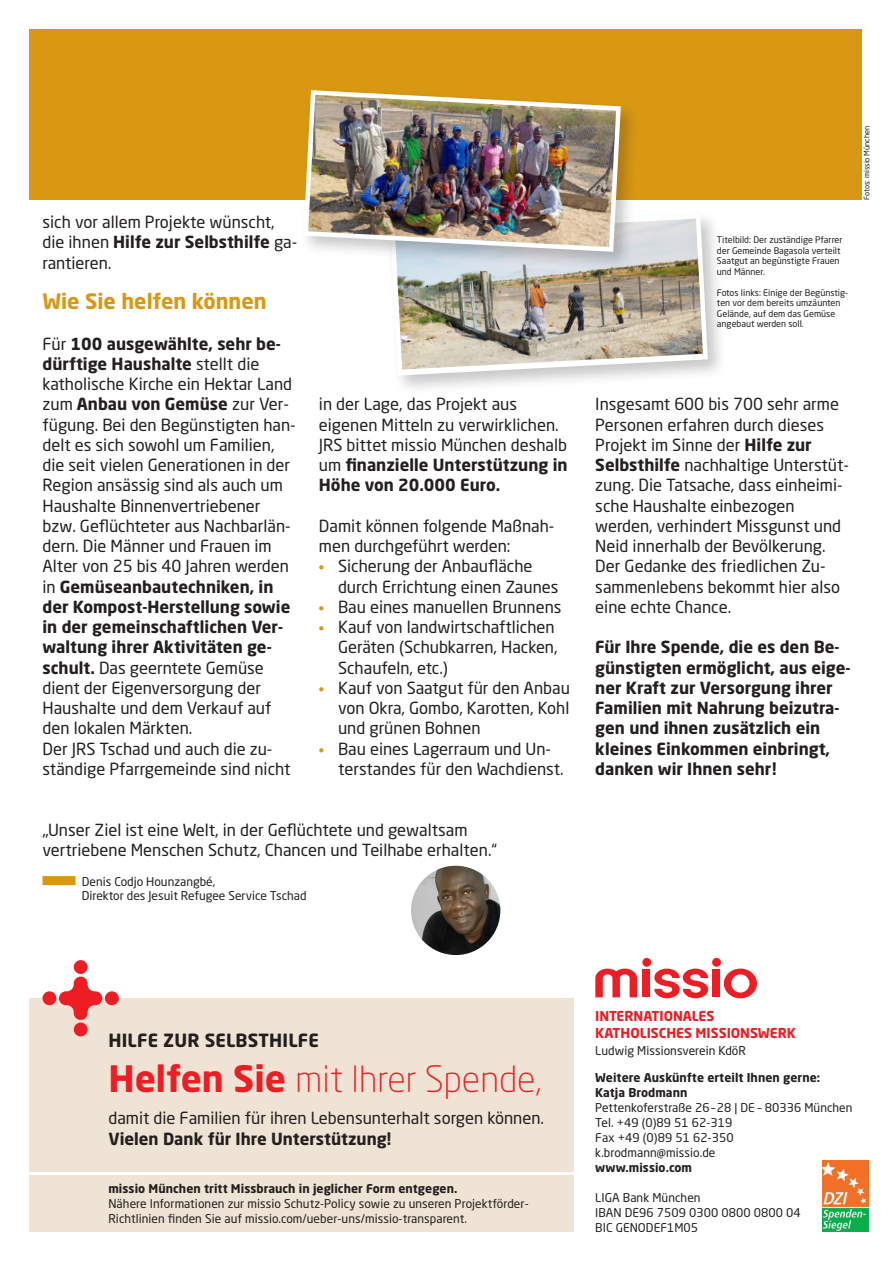
<style>
.page{position:relative;width:893px;height:1263px;background:#fff}
.page>*{position:absolute;margin:0;border:0;box-sizing:border-box;transform-origin:0 0}
.t1{font:300 36px "Neo Sans Std";color:#ee1d23}
.Fließtext_auf_GLR_bo{font:700 21px "Neo Sans Std";color:#d99811}
.t2{font:700 18px "Neo Sans Std";letter-spacing:.01em;color:#231f20}
.Fließtext_auf_GLR{font:16.5px/20.2px "Neo Sans Std";color:#231f20}
.Fließtext_auf_GLR-2{font:700 16.5px/20.2px "Neo Sans Std";color:#231f20}
.t3{font:700 13.5px "Neo Sans Std";color:#ee1d23}
.t4{font:12px/15px "Neo Sans Std";letter-spacing:.005em;color:#231f20}
.t5{font:700 12px "Neo Sans Std";letter-spacing:.005em;color:#231f20}
.t6{font:9px/10.5px "Neo Sans Std";color:#231f20}
.t7{font:7.5px "Neo Sans Std";color:#231f20}
.s1{font-weight:700}
.s2{font-weight:400}
.s3{font-weight:700;font-size:12.75px;color:#d99811}
</style>
<div class="page">
<div style="left:30px;top:30px;width:832px;height:170px;background:#d99811"></div>
<img style="left:411px;top:866px;width:89px;height:89px;border-radius:45px">
<div style="left:43px;top:876px;width:33px;height:9px;background:#d99811"></div>
<div style="left:30px;top:1175px;width:544px;height:57px;background:#eee3d4"></div>
<div style="left:30px;top:998px;width:544px;height:173px;background:#eee3d4"></div>
<div style="left:43px;top:991px;width:13px;height:14px;background:#ee1d23;border-radius:50%"></div>
<div style="left:105px;top:991px;width:14px;height:14px;background:#ee1d23;border-radius:50%"></div>
<div style="left:74px;top:1022px;width:14px;height:14px;background:#ee1d23;border-radius:50%"></div>
<div style="left:74px;top:960px;width:14px;height:14px;background:#ee1d23;border-radius:50%"></div>
<svg style="left:59px;top:976px;width:43px;height:44px"></svg>
<img style="left:822px;top:1160px;width:46px;height:71px">
<svg style="left:595px;top:968px;width:42px;height:29px"></svg>
<svg style="left:654px;top:968px;width:54px;height:30px"></svg>
<div style="left:643px;top:969px;width:7px;height:28px;background:#ee1d23"></div>
<div style="left:642px;top:958px;width:9px;height:9px;background:#ee1d23;border-radius:50%"></div>
<div style="left:712px;top:969px;width:8px;height:28px;background:#ee1d23"></div>
<div style="left:712px;top:958px;width:9px;height:9px;background:#ee1d23;border-radius:50%"></div>
<svg style="left:724px;top:968px;width:33px;height:30px"></svg>
<div style="left:386px;top:210px;width:342px;height:186px;background:#231f20;opacity:.25"></div>
<img style="left:388px;top:212px;width:322px;height:166px">
<div style="left:299px;top:86px;width:342px;height:186px;background:#231f20;opacity:.25"></div>
<img style="left:301px;top:88px;width:322px;height:166px">
<p class="Fließtext_auf_GLR" style="left:43px;top:212px;width:256px">sich vor allem Projekte wünscht, die ihnen <span class="s1">Hilfe zur Selbsthilfe</span> ga&shy;rantieren.</p>
<p class="Fließtext_auf_GLR_bo" style="left:43px;top:288px;width:226px">Wie Sie helfen können</p>
<p class="Fließtext_auf_GLR-2" style="left:43px;top:333px;width:240px"><span class="s2">Für</span> 100 ausgewählte, sehr be&shy;dürftige Haushalte <span class="s2">stellt die</span></p>
<p class="Fließtext_auf_GLR" style="left:43px;top:374px;width:255px">katholische Kirche ein Hektar Land zum <span class="s1">Anbau von Gemüse</span> zur Ver&shy;fügung. Bei den Begünstigten han&shy;delt es sich sowohl um Familien, die seit vielen Generationen in der<br>Region ansässig sind als auch um<br>Haushalte Binnenvertriebener bzw. Geflüchteter aus Nachbarlän&shy;dern. Die Männer und Frauen im</p>
<p class="Fließtext_auf_GLR" style="left:43px;top:556px;width:249px">Alter von 25 bis 40 Jahren werden in <span class="s1">Gemüseanbautechniken, in der Kompost-Herstellung sowie in der gemeinschaftlichen Ver&shy;waltung ihrer Aktivitäten ge&shy;schult.</span> Das geerntete Gemüse dient der Eigenversorgung der<br>Haushalte und dem Verkauf auf den lokalen Märkten.</p>
<p class="Fließtext_auf_GLR" style="left:43px;top:738px;width:249px">Der JRS Tschad und auch die zu&shy;ständige Pfarrgemeinde sind nicht</p>
<p class="Fließtext_auf_GLR" style="left:319px;top:394px;width:200px">in der Lage, das Projekt aus</p>
<p class="Fließtext_auf_GLR" style="left:319px;top:414px;width:241px">eigenen Mitteln zu verwirklichen.</p>
<p class="Fließtext_auf_GLR-2" style="left:319px;top:434px;width:250px;text-align:justify"><span class="s2">JRS bittet missio München deshalb um</span> finanzielle Unterstützung in Höhe von 20.000 Euro.</p>
<p class="Fließtext_auf_GLR" style="left:319px;top:515px;width:237px">Damit können folgende Maßnah&shy;men durchgeführt werden:</p>
<p class="Fließtext_auf_GLR" style="left:338px;top:556px;width:222px;text-indent:-19px"><span class="s3">•</span> Sicherung der Anbaufläche durch Errichtung einen Zaunes</p>
<p class="Fließtext_auf_GLR" style="left:319px;top:596px;width:244px"><span class="s3">•</span> Bau eines manuellen Brunnens</p>
<p class="Fließtext_auf_GLR" style="left:338px;top:617px;width:221px;text-indent:-19px"><span class="s3">•</span> Kauf von landwirtschaftlichen<br>Geräten (Schubkarren, Hacken,<br>Schaufeln, etc.)</p>
<p class="Fließtext_auf_GLR" style="left:338px;top:677px;width:233px;text-align:justify;text-indent:-19px"><span class="s3">•</span> Kauf von Saatgut für den Anbau von Okra, Gombo, Karotten, Kohl und grünen Bohnen</p>
<p class="Fließtext_auf_GLR" style="left:319px;top:738px;width:234px"><span class="s3">•</span> Bau eines Lagerraum und Un-</p>
<p class="Fließtext_auf_GLR" style="left:338px;top:758px;width:227px">terstandes für den Wachdienst.</p>
<p class="Fließtext_auf_GLR" style="left:43px;top:819px;width:426px">„Unser Ziel ist eine Welt, in der Geflüchtete und gewaltsam</p>
<p class="Fließtext_auf_GLR" style="left:43px;top:839px;width:456px">vertriebene Menschen Schutz, Chancen und Teilhabe erhalten.“</p>
<p class="t4" style="left:82px;top:875px;width:226px;line-height:13.5px">Denis Codjo Hounzangbé,<br>Direktor des Jesuit Refugee Service Tschad</p>
<p class="t6" style="left:717px;top:235px;width:127px">Titelbild: Der zuständige Pfarrer der Gemeinde Bagasola verteilt<br>Saatgut an begünstigte Frauen und Männer.</p>
<p class="t6" style="left:717px;top:287px;width:133px">Fotos links: Einige der Begünstig&shy;ten vor dem bereits umzäunten<br>Gelände, auf dem das Gemüse angebaut werden soll.</p>
<p class="t7" style="left:862px;top:200px;width:76px;rotate:-90deg">Fotos: missio München</p>
<p class="Fließtext_auf_GLR" style="left:595px;top:394px;width:245px">Insgesamt 600 bis 700 sehr arme<br>Personen erfahren durch dieses</p>
<p class="Fließtext_auf_GLR" style="left:595px;top:434px;width:255px">Projekt im Sinne der <span class="s1">Hilfe zur<br>Selbsthilfe</span> nachhaltige Unterstüt&shy;zung. Die Tatsache, dass einheimi&shy;sche Haushalte einbezogen werden, verhindert Missgunst und<br>Neid innerhalb der Bevölkerung.<br>Der Gedanke des friedlichen Zu&shy;sammenlebens bekommt hier also eine echte Chance.</p>
<p class="Fließtext_auf_GLR-2" style="left:595px;top:637px;width:257px">Für Ihre Spende, die es den Be&shy;günstigten ermöglicht, aus eige&shy;ner Kraft zur Versorgung ihrer<br>Familien mit Nahrung beizutra&shy;gen und ihnen zusätzlich ein</p>
<p class="Fließtext_auf_GLR-2" style="left:595px;top:738px;width:236px">kleines Einkommen einbringt, danken wir Ihnen sehr!</p>
<p class="t2" style="left:108px;top:1029px;width:212px">HILFE ZUR SELBSTHILFE</p>
<p class="t1" style="left:108px;top:1057px;width:435px"><span class="s1">Helfen Sie</span> mit Ihrer Spende,</p>
<p class="Fließtext_auf_GLR" style="left:108px;top:1107px;width:437px">damit die Familien für ihren Lebensunterhalt sorgen können.</p>
<p class="Fließtext_auf_GLR-2" style="left:108px;top:1128px;width:284px">Vielen Dank für Ihre Unterstützung!</p>
<p class="t4" style="left:108px;top:1181px;width:422px"><span class="s1">missio München tritt Missbrauch in jeglicher Form entgegen.<br></span>Nähere Informationen zur missio Schutz-Policy sowie zu unseren Projektförder-<br>Richtlinien finden Sie auf missio.com/ueber-uns/missio-transparent.</p>
<p class="t3" style="left:595px;top:1008px;width:120px">INTERNATIONALES</p>
<p class="t3" style="left:595px;top:1024px;width:202px">KATHOLISCHES MISSIONSWERK</p>
<p class="t4" style="left:595px;top:1043px;width:152px">Ludwig Missionsverein KdöR</p>
<p class="t5" style="left:595px;top:1070px;width:226px">Weitere Auskünfte erteilt Ihnen gerne:</p>
<p class="t5" style="left:595px;top:1085px;width:94px">Katja Brodmann</p>
<p class="t4" style="left:595px;top:1100px;width:259px">Pettenkoferstraße 26–28 | DE – 80336 München</p>
<p class="t4" style="left:595px;top:1115px;width:139px">Tel. +49 (0)89 51 62-319</p>
<p class="t4" style="left:595px;top:1130px;width:140px">Fax +49 (0)89 51 62-350</p>
<p class="t4" style="left:595px;top:1145px;width:122px">k.brodmann@missio.de</p>
<p class="t5" style="left:595px;top:1160px;width:98px">www.missio.com</p>
<p class="t4" style="left:595px;top:1190px;width:107px">LIGA Bank München</p>
<p class="t4" style="left:595px;top:1205px;width:207px">IBAN DE96 7509 0300 0800 0800 04</p>
<p class="t4" style="left:595px;top:1220px;width:104px">BIC GENODEF1M05</p>
</div>
